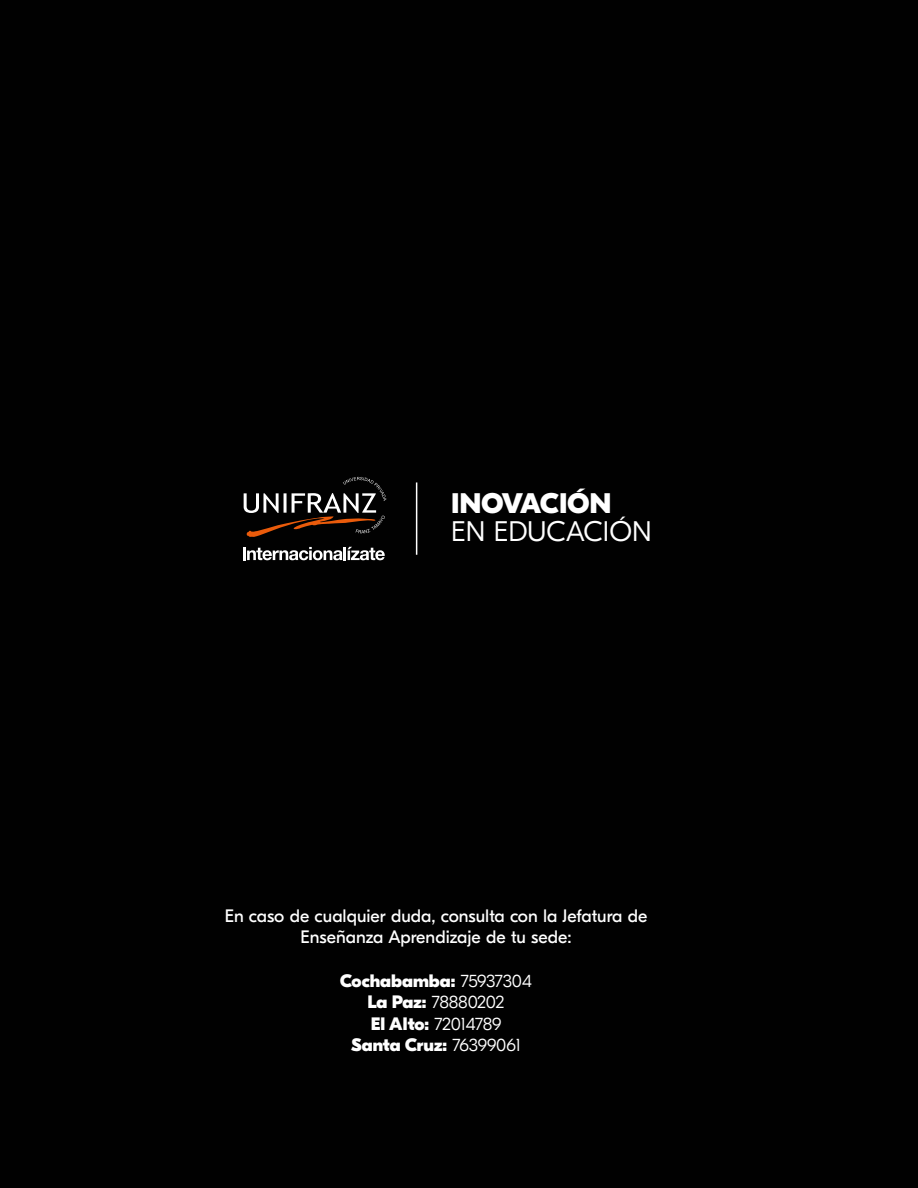
<style>
.page{position:relative;width:918px;height:1188px;background:#010101}
.page>*{position:absolute;margin:0;border:0;box-sizing:border-box;transform-origin:0 0}
.t1{font:300 28.35px "GT Eesti Pro Display";color:#fff}
.t2{font:800 28.35px "GT Eesti Pro Display";color:#fff}
.t3{font:18px/21.6px "GT Eesti Pro Display";color:#fff;text-align:center}
.t4{font:800 18px/21.6px "GT Eesti Pro Display";color:#fff;text-align:center}
.s1{font-weight:300}
</style>
<div class="page">
<svg style="left:244px;top:477px;width:142px;height:60px;background:#2d2521"></svg>
<svg style="left:243px;top:547px;width:142px;height:13px"></svg>
<hr style="left:416px;top:482px;width:1px;height:73px;background:#fff">
<h1 class="t2" style="left:451px;top:488px;width:162px">INOVACIÓN</h1>
<h1 class="t1" style="left:451px;top:516px;width:202px">EN EDUCACIÓN</h1>
<p class="t3" style="left:225px;top:905px;width:424px">En caso de cualquier duda, consulta con la Jefatura de<br>Enseñanza Aprendizaje de tu sede:</p>
<p class="t4" style="left:340px;top:970px;width:194px">Cochabamba: <span class="s1">75937304<br></span>La Paz: <span class="s1">78880202<br></span>El Alto: <span class="s1">72014789<br></span>Santa Cruz: <span class="s1">76399061</span></p>
</div>
